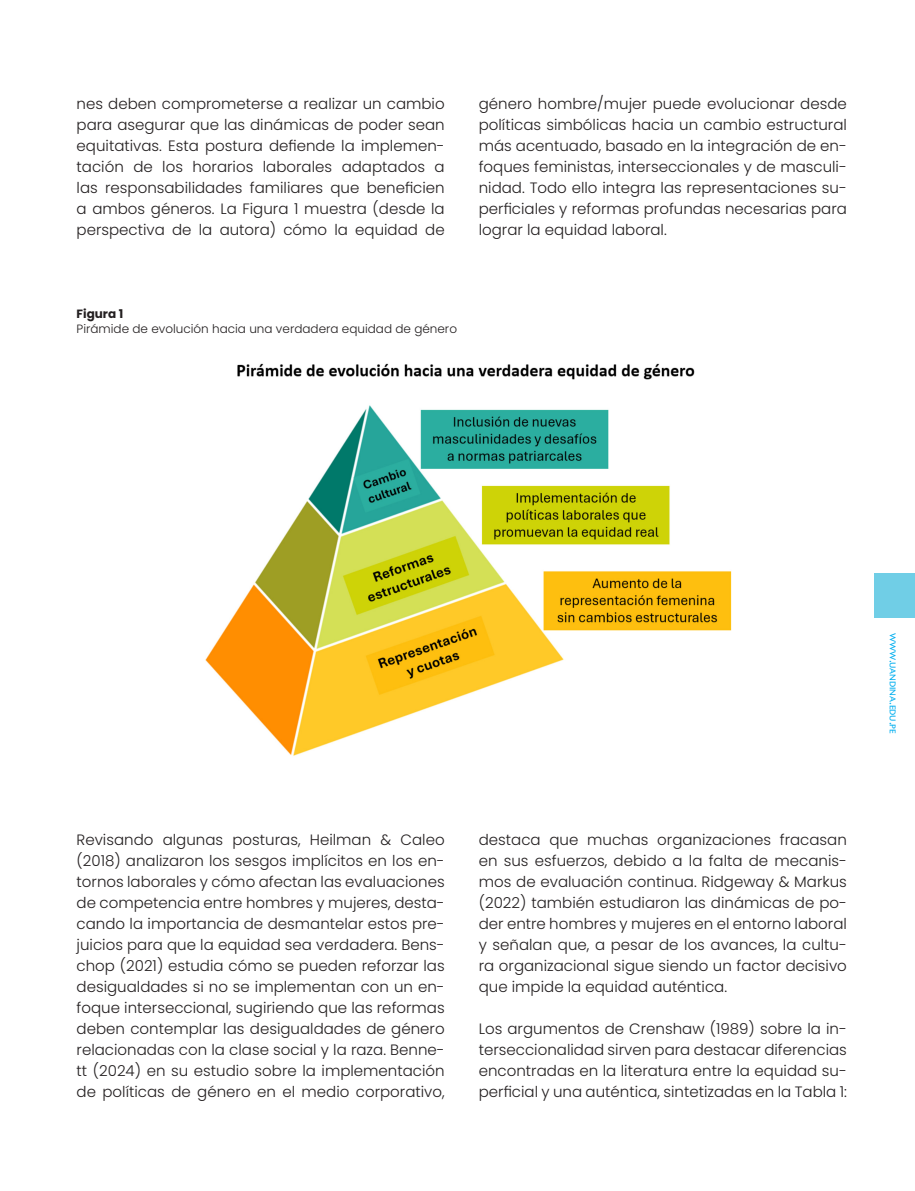
<style>
.page{position:relative;width:915px;height:1191px;background:#fff}
.page>*{position:absolute;margin:0;border:0;box-sizing:border-box;transform-origin:0 0}
.t1{font:300 15px/21px "Poppins";color:#231f20;text-align:justify}
.Descripcion_cuadros{font:300 12px "Poppins";color:#231f20}
.Descripcion_cuadros-2{font:700 12px "Poppins";color:#231f20}
.t2{font:8.4px "Astoria Sans";letter-spacing:-.015em;color:#00aeef}
.s1{font-size:12px}
</style>
<div class="page">
<div style="left:873px;top:573px;width:41px;height:44px;background:#70cee6"></div>
<img style="left:205px;top:363px;width:527px;height:393px">
<p class="t1" style="left:77px;top:94px;width:369px">nes deben comprometerse a realizar un cambio para asegurar que las dinámicas de poder sean equitativas. Esta postura defiende la implemen&shy;tación de los horarios laborales adaptados a las responsabilidades familiares que beneficien a ambos géneros. La Figura 1 muestra (desde la perspectiva de la autora) cómo la equidad de</p>
<p class="t1" style="left:478px;top:94px;width:369px">género hombre/mujer puede evolucionar desde políticas simbólicas hacia un cambio estructural más acentuado, basado en la integración de en&shy;foques feministas, interseccionales y de masculi&shy;nidad. Todo ello integra las representaciones su&shy;perficiales y reformas profundas necesarias para lograr la equidad laboral.</p>
<p class="Descripcion_cuadros-2" style="left:77px;top:307px;width:48px">Figura 1</p>
<p class="Descripcion_cuadros" style="left:77px;top:321px;width:382px">Pirámide de evolución hacia una verdadera equidad de género</p>
<p class="t1" style="left:77px;top:829px;width:369px">Revisando algunas posturas, Heilman &amp; Caleo (2018) analizaron los sesgos implícitos en los en&shy;tornos laborales y cómo afectan las evaluaciones de competencia entre hombres y mujeres, desta&shy;cando la importancia de desmantelar estos pre&shy;juicios para que la equidad sea verdadera. Bens&shy;chop (2021) estudia cómo se pueden reforzar las desigualdades si no se implementan con un en&shy;foque interseccional, sugiriendo que las reformas deben contemplar las desigualdades de género relacionadas con la clase social y la raza. Benne&shy;tt (2024) en su estudio sobre la implementación de políticas de género en el medio corporativo,</p>
<p class="t1" style="left:478px;top:829px;width:369px">destaca que muchas organizaciones fracasan en sus esfuerzos, debido a la falta de mecanis&shy;mos de evaluación continua. Ridgeway &amp; Markus (2022) también estudiaron las dinámicas de po&shy;der entre hombres y mujeres en el entorno laboral y señalan que, a pesar de los avances, la cultu&shy;ra organizacional sigue siendo un factor decisivo que impide la equidad auténtica.</p>
<p class="t1" style="left:478px;top:1018px;width:369px">Los argumentos de Crenshaw (1989) sobre la in&shy;terseccionalidad sirven para destacar diferencias encontradas en la literatura entre la equidad su&shy;perficial y una auténtica, sintetizadas en la Tabla 1:</p>
<p class="t2" style="left:897px;top:632px;width:103px;rotate:90deg">www<span class="s1">.</span>uandina<span class="s1">.</span>edu<span class="s1">.</span>pe</p>
</div>
